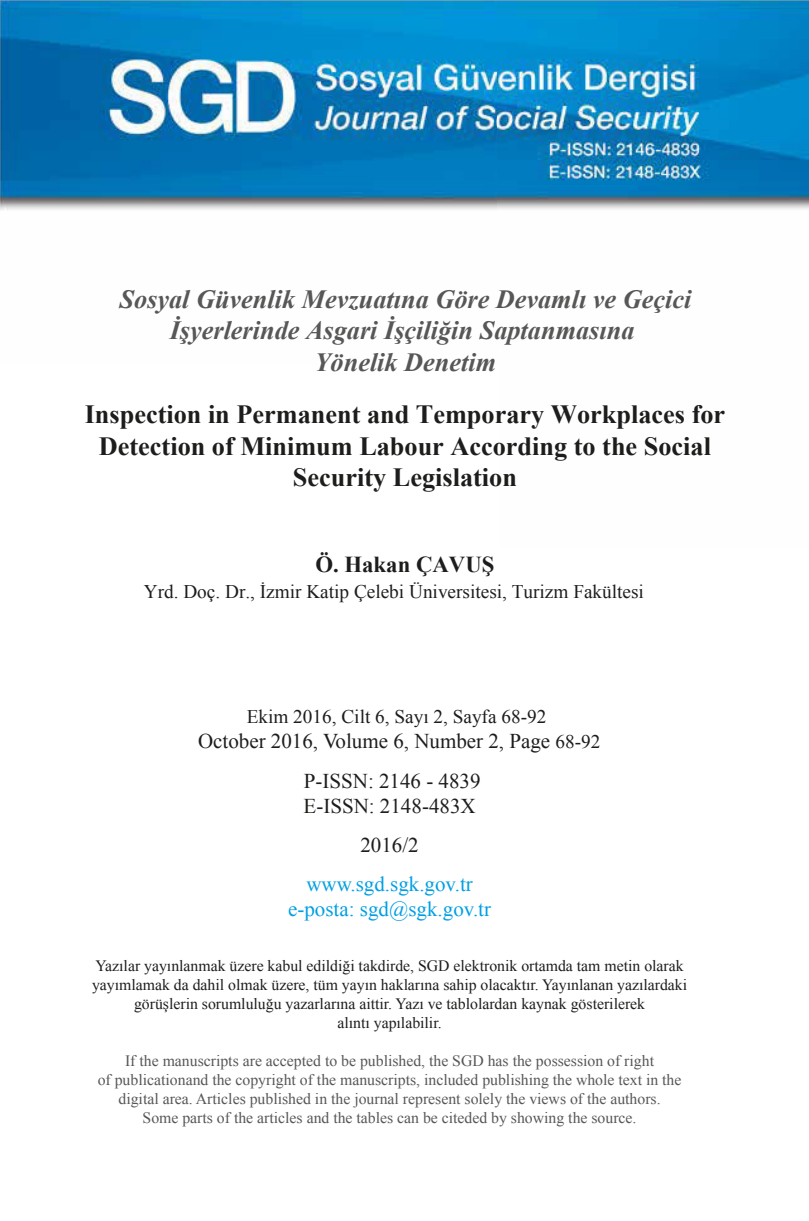
<style>
.page{position:relative;width:809px;height:1221px;background:#fff}
.page>*{position:absolute;margin:0;border:0;box-sizing:border-box;transform-origin:0 0}
.t1{font:700 26.25px/31.5px "Times New Roman";color:#1d1d1b;text-align:center}
.t2{font:italic 700 26.25px/31.5px "Times New Roman";color:#575756;text-align:center}
.t3{font:700 22.75px "Times New Roman";color:#1d1d1b}
.t4{font:21px/39.2px "Times New Roman";color:#1d1d1b}
.t5{font:21px/25.2px "Times New Roman";color:#009fe3;text-align:center}
.t6{font:19.25px "Times New Roman";color:#1d1d1b}
.t7{font:15.75px/18.9px "Times New Roman";color:#575756;text-align:center}
.t8{font:15.75px/18.9px "Times New Roman";color:#1d1d1b;text-align:center}
.s1{font-size:19.25px}
</style>
<div class="page">
<img style="left:0;top:0;width:808px;height:210px">
<h1 class="t2" style="left:119px;top:282px;width:573px">Sosyal Güvenlik Mevzuatına Göre Devamlı ve Geçici<br>İşyerlerinde Asgari İşçiliğin Saptanmasına<br>Yönelik Denetim</h1>
<h1 class="t1" style="left:85px;top:398px;width:642px">Inspection in Permanent and Temporary Workplaces for<br>Detection of Minimum Labour According to the Social<br>Security Legislation</h1>
<h2 class="t3" style="left:315px;top:548px;width:180px">Ö. Hakan ÇAVUŞ</h2>
<p class="t6" style="left:144px;top:578px;width:501px">Yrd. Doç. Dr., İzmir Katip Çelebi Üniversitesi, Turizm Fakültesi</p>
<p class="t6" style="left:247px;top:703px;width:301px">Ekim 2016, Cilt 6, Sayı 2, Sayfa 68-92</p>
<h3 class="t4" style="left:304px;top:721px;width:298px;text-indent:-106px">October 2016, Volume 6, Number 2, Page <span class="s1">68-92<br></span>P-ISSN: 2146 - 4839</h3>
<h3 class="t4" style="left:303px;top:785px;width:174px;text-align:center">E-ISSN: 2148-483X<br>2016/2</h3>
<h3 class="t5" style="left:288px;top:871px;width:204px">www.sgd.sgk.gov.tr e-posta: sgd@sgk.gov.tr</h3>
<p class="t8" style="left:92px;top:956px;width:596px">Yazılar yayınlanmak üzere kabul edildiği takdirde, SGD elektronik ortamda tam metin olarak yayımlamak da dahil olmak üzere, tüm yayın haklarına sahip olacaktır. Yayınlanan yazılardaki görüşlerin sorumluluğu yazarlarına aittir. Yazı ve tablolardan kaynak gösterilerek<br>alıntı yapılabilir.</p>
<p class="t7" style="left:98px;top:1050px;width:585px">If the manuscripts are accepted to be published, the SGD has the possession of right<br>of publicationand the copyright of the manuscripts, included publishing the whole text in the digital area. Articles published in the journal represent solely the views of the authors.<br>Some parts of the articles and the tables can be citeded by showing the source.</p>
</div>
